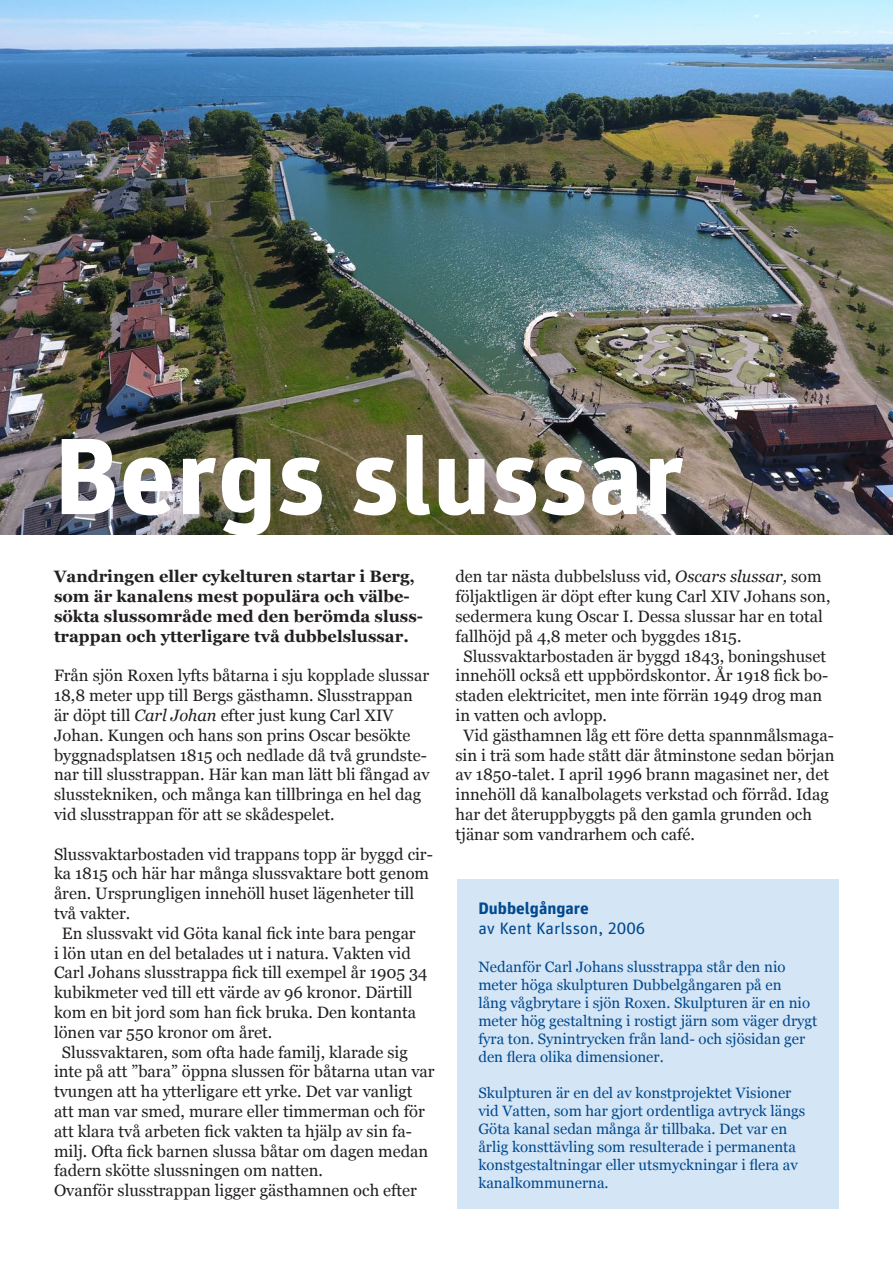
<style>
.page{position:relative;width:893px;height:1263px;background:#fff}
.page>*{position:absolute;margin:0;border:0;box-sizing:border-box;transform-origin:0 0}
.t1{font:700 108px "Unit For JVD";color:#fff}
.t2{font:16.5px/19.8px "Georgia";color:#231f20}
.t3{font:700 16.5px/19.8px "Georgia";color:#231f20}
.t4{font:16.5px "Unit For JVD";color:#01498e}
.t5{font:700 16.5px "Unit For JVD";color:#01498e}
.t6{font:15px/18px "Georgia";color:#01498e}
.s1{font-style:italic}
</style>
<div class="page">
<img style="left:0;top:0;width:893px;height:535px">
<div style="left:457px;top:880px;width:382px;height:329px;background:#d4e5f5"></div>
<p class="t1" style="left:54px;top:410px;width:632px">Bergs slussar</p>
<p class="t3" style="left:54px;top:566px;width:371px">Vandringen eller cykelturen startar i Berg, som är kanalens mest populära och välbe&shy;sökta slussområde med den berömda sluss&shy;trappan och ytterligare två dubbelslussar.</p>
<p class="t2" style="left:54px;top:665px;width:377px">Från sjön Roxen lyfts båtarna i sju kopplade slussar 18,8 meter upp till Bergs gästhamn. Slusstrappan är döpt till <span class="s1">Carl Johan</span> efter just kung Carl XIV Johan. Kungen och hans son prins Oscar besökte byggnadsplatsen 1815 och nedlade då två grundste&shy;nar till slusstrappan. Här kan man lätt bli fångad av slusstekniken, och många kan tillbringa en hel dag vid slusstrappan för att se skådespelet.</p>
<p class="t2" style="left:54px;top:843px;width:380px">Slussvaktarbostaden vid trappans topp är byggd cir&shy;ka 1815 och här har många slussvaktare bott genom åren. Ursprungligen innehöll huset lägenheter till två vakter.</p>
<p class="t2" style="left:54px;top:922px;width:375px;text-indent:8px">En slussvakt vid Göta kanal fick inte bara pengar<br>i lön utan en del betalades ut i natura. Vakten vid Carl Johans slusstrappa fick till exempel år 1905 34 kubikmeter ved till ett värde av 96 kronor. Därtill kom en bit jord som han fick bruka. Den kontanta lönen var 550 kronor om året.</p>
<p class="t2" style="left:54px;top:1041px;width:382px;text-indent:8px">Slussvaktaren, som ofta hade familj, klarade sig inte på att ”bara” öppna slussen för båtarna utan var tvungen att ha ytterligare ett yrke. Det var vanligt att man var smed, murare eller timmerman och för att klara två arbeten fick vakten ta hjälp av sin fa&shy;milj. Ofta fick barnen slussa båtar om dagen medan fadern skötte slussningen om natten.</p>
<p class="t2" style="left:54px;top:1180px;width:365px">Ovanför slusstrappan ligger gästhamnen och efter</p>
<p class="t2" style="left:455px;top:566px;width:376px">den tar nästa dubbelsluss vid, <span class="s1">Oscars slussar,</span> som följaktligen är döpt efter kung Carl XIV Johans son, sedermera kung Oscar I. Dessa slussar har en total fallhöjd på 4,8 meter och byggdes 1815.</p>
<p class="t2" style="left:455px;top:645px;width:374px;text-indent:8px">Slussvaktarbostaden är byggd 1843, boningshuset innehöll också ett uppbördskontor. År 1918 fick bo&shy;staden elektricitet, men inte förrän 1949 drog man in vatten och avlopp.</p>
<p class="t2" style="left:455px;top:724px;width:381px;text-indent:8px">Vid gästhamnen låg ett före detta spannmålsmaga&shy;sin i trä som hade stått där åtminstone sedan början av 1850-talet. I april 1996 brann magasinet ner, det innehöll då kanalbolagets verkstad och förråd. Idag har det återuppbyggts på den gamla grunden och tjänar som vandrarhem och café.</p>
<p class="t5" style="left:478px;top:898px;width:112px">Dubbelgångare</p>
<p class="t4" style="left:478px;top:918px;width:169px">av Kent Karlsson, 2006</p>
<p class="t6" style="left:478px;top:957px;width:340px">Nedanför Carl Johans slusstrappa står den nio meter höga skulpturen Dubbelgångaren på en<br>lång vågbrytare i sjön Roxen. Skulpturen är en nio meter hög gestaltning i rostigt järn som väger drygt fyra ton. Synintrycken från land- och sjösidan ger den flera olika dimensioner.</p>
<p class="t6" style="left:478px;top:1083px;width:328px">Skulpturen är en del av konstprojektet Visioner vid Vatten, som har gjort ordentliga avtryck längs Göta kanal sedan många år tillbaka. Det var en årlig konsttävling som resulterade i permanenta konstgestaltningar eller utsmyckningar i flera av kanalkommunerna.</p>
</div>
